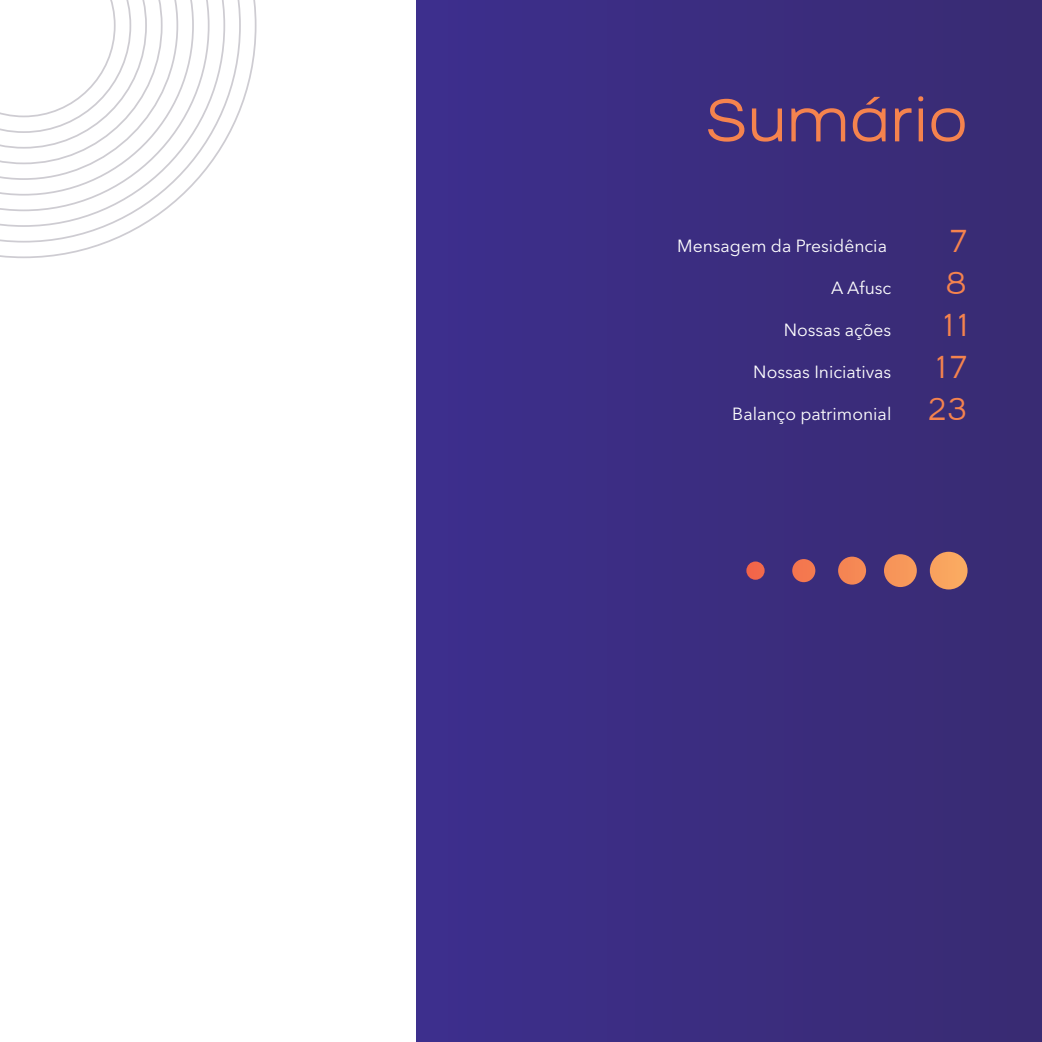
<style>
.page{position:relative;width:1042px;height:1042px;background:#fff}
.page>*{position:absolute;margin:0;border:0;box-sizing:border-box;transform-origin:0 0}
.t1{font:60.38px "Bronova";color:#f5834e}
.t2{font:31.5px/42px "Bronova";color:#f5834e;text-align:right}
.t3{font:17.5px "Avenir Next LT Pro";color:#fff}
</style>
<div class="page">
<div style="left:417px;top:0;width:625px;height:1042px;background:linear-gradient(to right,#3d2f8d,#392b72)"></div>
<svg style="left:0;top:0;width:256px;height:258px"></svg>
<svg style="left:0;top:0;width:241px;height:242px"></svg>
<svg style="left:0;top:0;width:225px;height:227px"></svg>
<svg style="left:0;top:0;width:209px;height:211px"></svg>
<svg style="left:0;top:0;width:194px;height:196px"></svg>
<div style="left:930px;top:552px;width:37px;height:37px;background:#faa760;border-radius:19px"></div>
<div style="left:884px;top:554px;width:33px;height:33px;background:#f7965a;border-radius:16px"></div>
<div style="left:838px;top:556px;width:28px;height:28px;background:#f58754;border-radius:14px"></div>
<div style="left:792px;top:559px;width:23px;height:23px;background:#f4784f;border-radius:12px"></div>
<svg style="left:746px;top:561px;width:18px;height:19px"></svg>
<h1 class="t1" style="left:705px;top:83px;width:264px">Sumário</h1>
<p class="t3" style="left:677px;top:236px;width:211px">Mensagem da Presidência</p>
<p class="t3" style="left:831px;top:278px;width:62px">A Afusc</p>
<p class="t3" style="left:784px;top:320px;width:109px">Nossas ações</p>
<p class="t3" style="left:753px;top:362px;width:140px">Nossas Iniciativas</p>
<p class="t3" style="left:732px;top:404px;width:161px">Balanço patrimonial</p>
<h2 class="t2" style="left:927px;top:220px;width:42px">7<br>8<br>11<br>17<br>23</h2>
</div>
